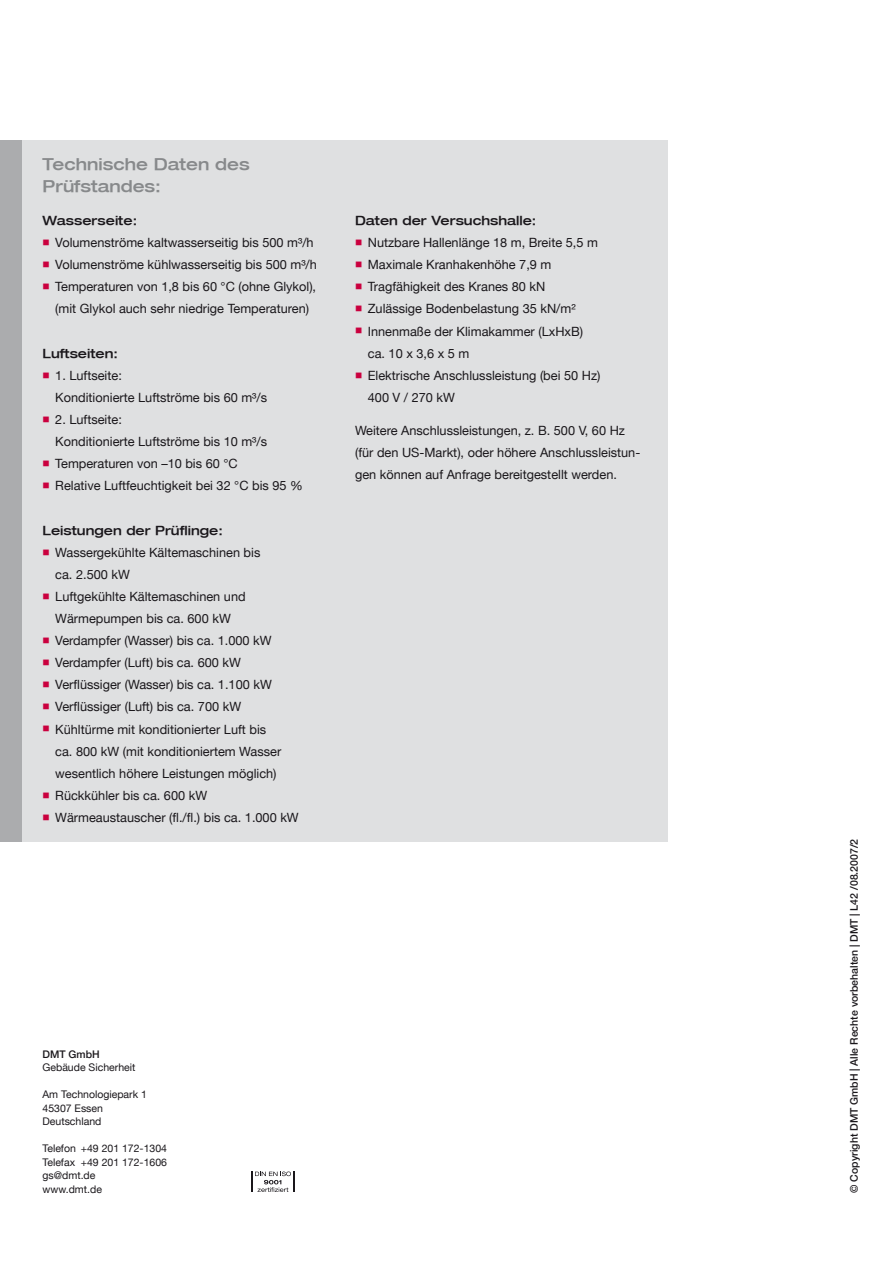
<style>
.page{position:relative;width:893px;height:1263px;background:#fff}
.page>*{position:absolute;margin:0;border:0;box-sizing:border-box;transform-origin:0 0}
.t1{font:500 expanded 16.5px/22px "Helvetica Neue LT";color:#87898b}
.t2{font:12.75px/22px "Helvetica Neue LT";color:#1a171b}
.t3{font:500 expanded 12.75px "Helvetica Neue LT";color:#1a171b}
.t4{font:10.5px/13.5px "Helvetica Neue LT";color:#1a171b}
.t5{font:500 10.5px "Helvetica Neue LT";color:#1a171b}
.s1{color:#ca003e}
</style>
<div class="page">
<div style="left:16px;top:140px;width:652px;height:702px;background:#dfe0e1"></div>
<div style="left:0;top:140px;width:21px;height:702px;background:#abacae"></div>
<svg style="left:252px;top:1171px;width:42px;height:21px"></svg>
<p class="t1" style="left:43px;top:152px;width:209px">Technische Daten des<br>Prüfstandes:</p>
<p class="t3" style="left:43px;top:212px;width:96px">Wasserseite:</p>
<p class="t2" style="left:43px;top:231px;width:273px"><span class="s1">■</span> Volumenströme kaltwasserseitig bis 500 m³/h</p>
<p class="t2" style="left:43px;top:253px;width:276px"><span class="s1">■</span> Volumenströme kühlwasserseitig bis 500 m³/h</p>
<p class="t2" style="left:43px;top:276px;width:275px;text-align:center"><span class="s1">■</span> Temperaturen von 1,8 bis 60 °C (ohne Glykol), (mit Glykol auch sehr niedrige Temperaturen)</p>
<p class="t3" style="left:43px;top:345px;width:77px">Luftseiten:</p>
<p class="t2" style="left:55px;top:364px;width:213px;text-indent:-13px"><span class="s1">■</span> 1. Luftseite:<br>Konditionierte Luftströme bis 60 m³/s</p>
<p class="t2" style="left:55px;top:408px;width:213px;text-indent:-13px"><span class="s1">■</span> 2. Luftseite:<br>Konditionierte Luftströme bis 10 m³/s</p>
<p class="t2" style="left:43px;top:452px;width:197px"><span class="s1">■</span> Temperaturen von –10 bis 60 °C</p>
<p class="t2" style="left:43px;top:475px;width:262px"><span class="s1">■</span> Relative Luftfeuchtigkeit bei 32 °C bis 95 %</p>
<p class="t3" style="left:43px;top:522px;width:182px">Leistungen der Prüflinge:</p>
<p class="t2" style="left:55px;top:541px;width:207px;text-indent:-13px"><span class="s1">■</span> Wassergekühlte Kältemaschinen bis ca. 2.500 kW</p>
<p class="t2" style="left:43px;top:585px;width:205px;text-align:center"><span class="s1">■</span> Luftgekühlte Kältemaschinen und<br>Wärmepumpen bis ca. 600 kW</p>
<p class="t2" style="left:43px;top:629px;width:231px"><span class="s1">■</span> Verdampfer (Wasser) bis ca. 1.000 kW</p>
<p class="t2" style="left:43px;top:651px;width:200px"><span class="s1">■</span> Verdampfer (Luft) bis ca. 600 kW</p>
<p class="t2" style="left:43px;top:674px;width:231px"><span class="s1">■</span> Verflüssiger (Wasser) bis ca. 1.100 kW</p>
<p class="t2" style="left:43px;top:696px;width:200px"><span class="s1">■</span> Verflüssiger (Luft) bis ca. 700 kW</p>
<p class="t2" style="left:55px;top:718px;width:228px;text-indent:-13px"><span class="s1">■</span> Kühltürme mit konditionierter Luft bis ca. 800 kW (mit konditioniertem Wasser wesentlich höhere Leistungen möglich)</p>
<p class="t2" style="left:43px;top:784px;width:166px"><span class="s1">■</span> Rückkühler bis ca. 600 kW</p>
<p class="t2" style="left:43px;top:806px;width:258px"><span class="s1">■</span> Wärmeaustauscher (fl./fl.) bis ca. 1.000 kW</p>
<p class="t3" style="left:355px;top:212px;width:183px">Daten der Versuchshalle:</p>
<p class="t2" style="left:355px;top:231px;width:244px"><span class="s1">■</span> Nutzbare Hallenlänge 18 m, Breite 5,5 m</p>
<p class="t2" style="left:355px;top:253px;width:198px"><span class="s1">■</span> Maximale Kranhakenhöhe 7,9 m</p>
<p class="t2" style="left:355px;top:276px;width:192px"><span class="s1">■</span> Tragfähigkeit des Kranes 80 kN</p>
<p class="t2" style="left:355px;top:298px;width:222px"><span class="s1">■</span> Zulässige Bodenbelastung 35 kN/m²</p>
<p class="t2" style="left:368px;top:320px;width:217px;text-indent:-13px"><span class="s1">■</span> Innenmaße der Klimakammer (LxHxB) ca. 10 x 3,6 x 5 m</p>
<p class="t2" style="left:368px;top:364px;width:234px;text-indent:-13px"><span class="s1">■</span> Elektrische Anschlussleistung (bei 50 Hz)<br>400 V / 270 kW</p>
<p class="t2" style="left:355px;top:419px;width:287px">Weitere Anschlussleistungen, z. B. 500 V, 60 Hz (für den US-Markt), oder höhere Anschlussleistun&shy;gen können auf Anfrage bereitgestellt werden.</p>
<p class="t5" style="left:43px;top:1048px;width:59px">DMT GmbH</p>
<p class="t4" style="left:43px;top:1061px;width:94px">Gebäude Sicherheit</p>
<p class="t4" style="left:43px;top:1088px;width:106px">Am Technologiepark 1<br>45307 Essen<br>Deutschland</p>
<p class="t4" style="left:43px;top:1142px;width:126px">Telefon +49 201 172-1304<br>Telefax +49 201 172-1606 gs@dmt.de<br>www.dmt.de</p>
<p class="t5" style="left:848px;top:1193px;width:356px;rotate:-90deg">© Copyright DMT GmbH | Alle Rechte vorbehalten | DMT | L42 /08.2007/2</p>
</div>
